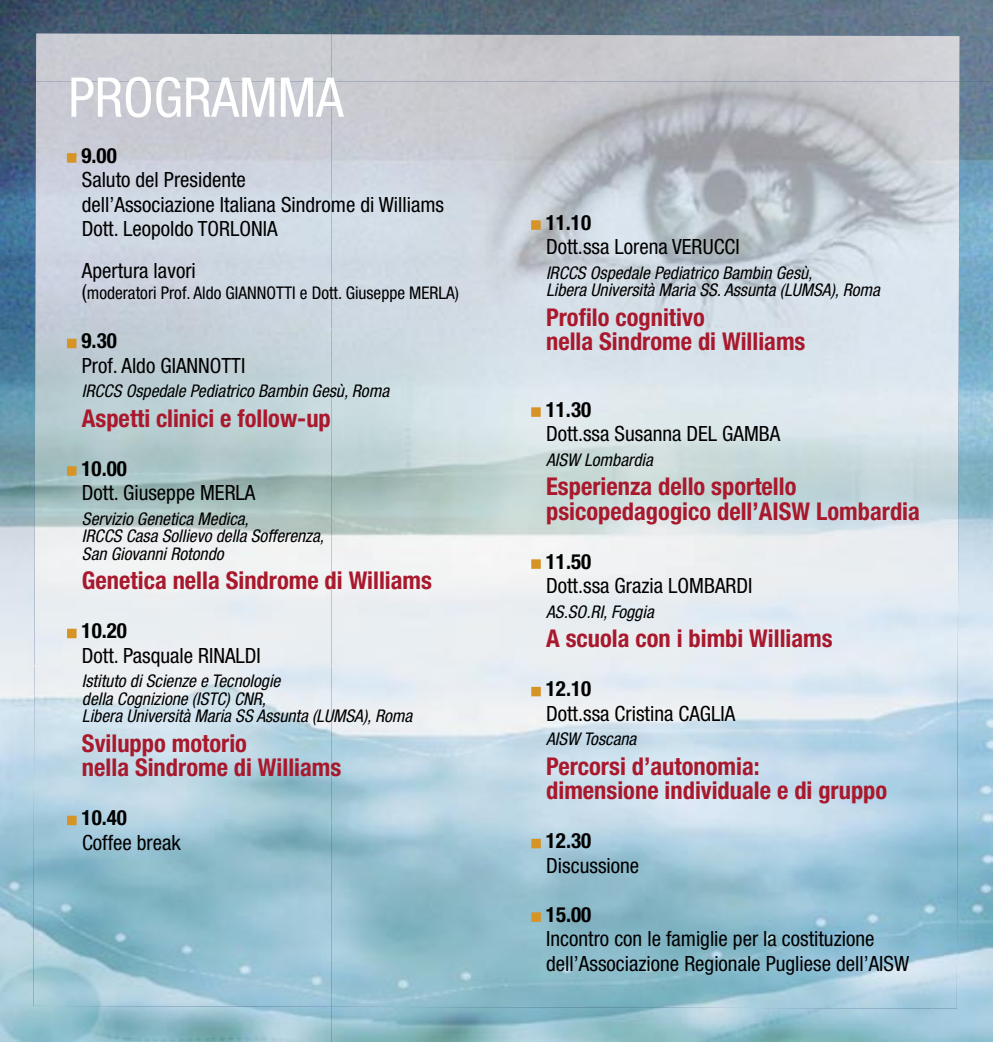
<style>
.page{position:relative;width:993px;height:1042px;background:#fff}
.page>*{position:absolute;margin:0;border:0;box-sizing:border-box;transform-origin:0 0}
.t1{font:condensed 54.77px "Helvetica Neue";color:#fff}
.t2{font:700 condensed 24.5px/24.5px "Helvetica Neue";color:#a9192d}
.t3{font:condensed 21px/24.5px "Helvetica Neue";color:#000}
.t4{font:700 condensed 21px "Helvetica Neue";color:#000}
.t5{font:italic condensed 17.5px/17.5px "Helvetica Neue";color:#000}
.t6{font:condensed 17.5px "Helvetica Neue";color:#000}
.s1{font-size:21px}
</style>
<div class="page">
<img style="left:0;top:0;width:331px;height:82px">
<div style="left:36px;top:33px;width:896px;height:49px;background:#cacacf"></div>
<img style="left:331px;top:0;width:661px;height:41px">
<img style="left:932px;top:40px;width:60px;height:1002px">
<img style="left:0;top:82px;width:55px;height:960px">
<img style="left:55px;top:1008px;width:276px;height:34px">
<img style="left:33px;top:82px;width:926px;height:926px">
<img style="left:331px;top:982px;width:601px;height:60px">
<div style="left:67px;top:153px;width:9px;height:10px;background:#d69326"></div>
<div style="left:67px;top:339px;width:9px;height:9px;background:#d69326"></div>
<div style="left:67px;top:466px;width:9px;height:10px;background:#d69326"></div>
<div style="left:67px;top:629px;width:10px;height:9px;background:#d69326"></div>
<div style="left:67px;top:816px;width:10px;height:9px;background:#d69326"></div>
<div style="left:531px;top:220px;width:9px;height:10px;background:#d69326"></div>
<div style="left:531px;top:407px;width:9px;height:10px;background:#d69326"></div>
<div style="left:531px;top:559px;width:9px;height:10px;background:#d69326"></div>
<div style="left:531px;top:687px;width:9px;height:9px;background:#d69326"></div>
<div style="left:531px;top:839px;width:9px;height:9px;background:#d69326"></div>
<div style="left:531px;top:912px;width:9px;height:10px;background:#d69326"></div>
<h1 class="t1" style="left:68px;top:66px;width:277px">PROGRAMMA</h1>
<p class="t4" style="left:81px;top:142px;width:37px">9.00</p>
<p class="t3" style="left:82px;top:167px;width:363px">Saluto del Presidente<br>dell’Associazione Italiana Sindrome di Williams<br>Dott. Leopoldo TORLONIA</p>
<p class="t3" style="left:82px;top:258px;width:115px">Apertura lavori</p>
<p class="t6" style="left:82px;top:283px;width:378px"><span class="s1">(</span>moderatori Prof. Aldo GIANNOTTI e Dott. Giuseppe MERLA)</p>
<p class="t4" style="left:81px;top:328px;width:37px">9.30</p>
<p class="t3" style="left:82px;top:353px;width:165px">Prof. Aldo GIANNOTTI</p>
<p class="t5" style="left:82px;top:382px;width:308px">IRCCS Ospedale Pediatrico Bambin Gesù, Roma</p>
<p class="t2" style="left:82px;top:405px;width:250px">Aspetti clinici e follow-up</p>
<p class="t4" style="left:81px;top:455px;width:47px">10.00</p>
<p class="t3" style="left:82px;top:480px;width:175px">Dott. Giuseppe MERLA</p>
<p class="t5" style="left:82px;top:510px;width:243px">Servizio Genetica Medica,<br>IRCCS Casa Sollievo della Sofferenza,<br>San Giovanni Rotondo</p>
<p class="t2" style="left:82px;top:568px;width:351px">Genetica nella Sindrome di Williams</p>
<p class="t4" style="left:82px;top:618px;width:47px">10.20</p>
<p class="t3" style="left:82px;top:643px;width:180px">Dott. Pasquale RINALDI</p>
<p class="t5" style="left:82px;top:672px;width:332px">Istituto di Scienze e Tecnologie<br>della Cognizione (ISTC) CNR,<br>Libera Università Maria SS Assunta (LUMSA), Roma</p>
<p class="t2" style="left:82px;top:730px;width:261px">Sviluppo motorio<br>nella Sindrome di Williams</p>
<p class="t4" style="left:82px;top:805px;width:47px">10.40</p>
<p class="t3" style="left:82px;top:830px;width:100px">Coffee break</p>
<p class="t4" style="left:545px;top:210px;width:47px">11.10</p>
<p class="t3" style="left:546px;top:234px;width:195px">Dott.ssa Lorena VERUCCI</p>
<p class="t5" style="left:546px;top:264px;width:335px">IRCCS Ospedale Pediatrico Bambin Gesù,<br>Libera Università Maria SS. Assunta (LUMSA), Roma</p>
<p class="t2" style="left:546px;top:304px;width:261px">Profilo cognitivo<br>nella Sindrome di Williams</p>
<p class="t4" style="left:545px;top:397px;width:47px">11.30</p>
<p class="t3" style="left:546px;top:421px;width:236px">Dott.ssa Susanna DEL GAMBA</p>
<p class="t5" style="left:546px;top:451px;width:108px">AISW Lombardia</p>
<p class="t2" style="left:546px;top:474px;width:375px">Esperienza dello sportello psicopedagogico dell’AISW Lombardia</p>
<p class="t4" style="left:545px;top:549px;width:47px">11.50</p>
<p class="t3" style="left:546px;top:573px;width:208px">Dott.ssa Grazia LOMBARDI</p>
<p class="t5" style="left:546px;top:603px;width:109px">AS.SO.RI, Foggia</p>
<p class="t2" style="left:546px;top:626px;width:288px">A scuola con i bimbi Williams</p>
<p class="t4" style="left:545px;top:676px;width:47px">12.10</p>
<p class="t3" style="left:546px;top:701px;width:190px">Dott.ssa Cristina CAGLIA</p>
<p class="t5" style="left:546px;top:730px;width:92px">AISW Toscana</p>
<p class="t2" style="left:546px;top:753px;width:342px">Percorsi d’autonomia:<br>dimensione individuale e di gruppo</p>
<p class="t4" style="left:545px;top:828px;width:47px">12.30</p>
<p class="t3" style="left:546px;top:853px;width:94px">Discussione</p>
<p class="t4" style="left:545px;top:901px;width:47px">15.00</p>
<p class="t3" style="left:546px;top:926px;width:364px">Incontro con le famiglie per la costituzione dell’Associazione Regionale Pugliese dell’AISW</p>
</div>
